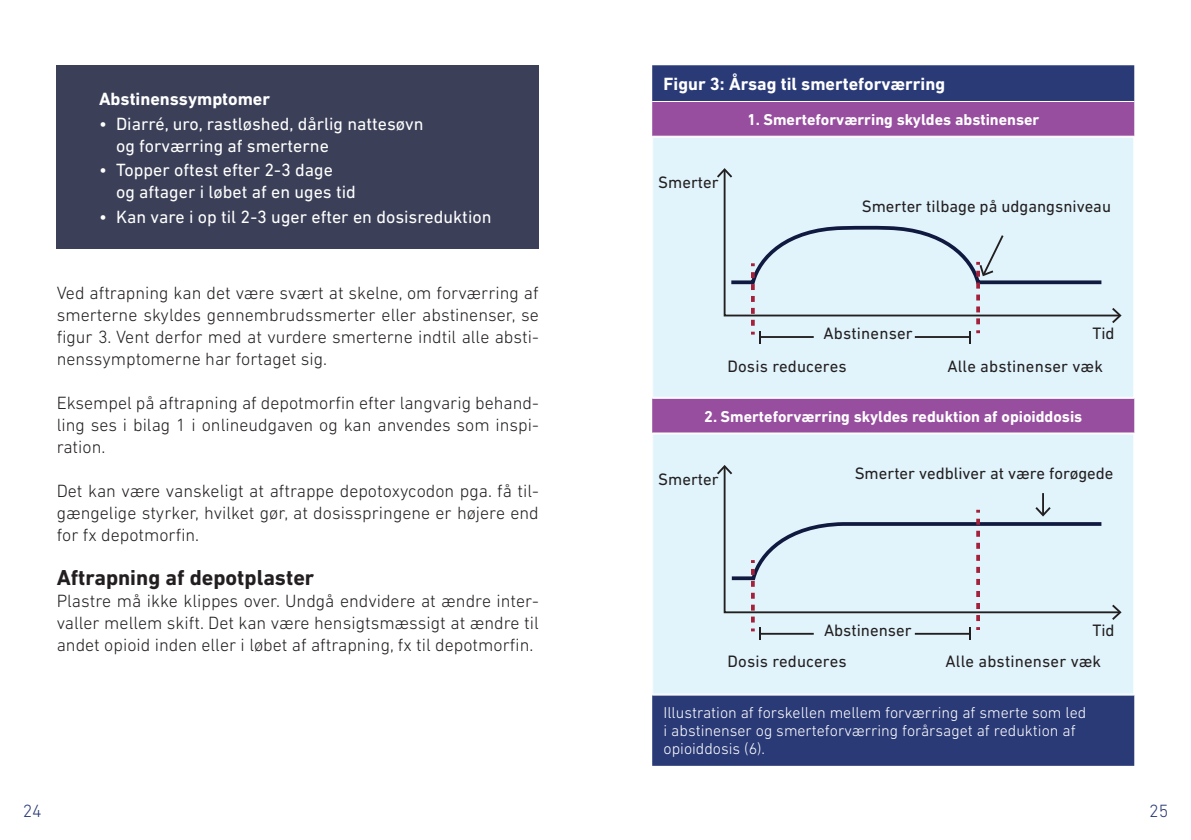
<style>
.page{position:relative;width:1191px;height:840px;background:#fff}
.page>*{position:absolute;margin:0;border:0;box-sizing:border-box;transform-origin:0 0}
.Brødtekst_Overskrift{font:700 22px "DIN Next LT Pro";color:#231f20}
.Brødtekst{font:300 18px/22px "DIN Next LT Pro";color:#231f20;text-align:justify}
.t1{font:18px/22px "DIN Next LT Pro";color:#fff}
.Tabelnavn{font:700 18px "DIN Next LT Pro";color:#fff}
.Citatboks_brødtekst{font:700 18px "DIN Next LT Pro";color:#fff}
.t2{font:300 18px "DIN Next LT Pro";color:#2a3a77}
.t3{font:16.8px "DIN Next LT Pro";color:#231f20}
.Tabel_1_brødtekst{font:300 16px/18px "DIN Next LT Pro";color:#fff}
.Tabel_1_overskrift{font:700 16px "DIN Next LT Pro";color:#fff}
</style>
<div class="page">
<div style="left:57px;top:65px;width:482px;height:184px;background:#3b4058"></div>
<div style="left:652px;top:65px;width:482px;height:700px;background:#2a3a77"></div>
<div style="left:652px;top:102px;width:482px;height:330px;background:#974e9f"></div>
<hr style="left:652px;top:101px;width:482px;height:1px;background:#fff">
<hr style="left:652px;top:136px;width:482px;height:1px;background:#fff">
<hr style="left:652px;top:397px;width:482px;height:1px;background:#fff">
<hr style="left:652px;top:432px;width:482px;height:1px;background:#fff">
<hr style="left:652px;top:694px;width:482px;height:1px;background:#fff">
<div style="left:652px;top:137px;width:481px;height:260px;background:#e1f4fc"></div>
<svg style="left:723px;top:176px;width:389px;height:141px"></svg>
<svg style="left:717px;top:168px;width:15px;height:9px"></svg>
<svg style="left:1112px;top:308px;width:9px;height:15px"></svg>
<svg style="left:727px;top:223px;width:378px;height:120px"></svg>
<div style="left:652px;top:137px;width:482px;height:260px;border:1px solid #fff"></div>
<div style="left:652px;top:434px;width:481px;height:259px;background:#e1f4fc"></div>
<svg style="left:723px;top:473px;width:389px;height:140px"></svg>
<svg style="left:717px;top:465px;width:15px;height:9px"></svg>
<svg style="left:1112px;top:604px;width:9px;height:15px"></svg>
<hr style="left:1042px;top:493px;width:2px;height:21px;background:#231f20">
<svg style="left:728px;top:506px;width:377px;height:133px"></svg>
<div style="left:652px;top:433px;width:482px;height:261px;border:1px solid #fff"></div>
<p class="Citatboks_brødtekst" style="left:99px;top:88px;width:172px">Abstinenssymptomer</p>
<p class="t1" style="left:116px;top:112px;width:309px;text-indent:-17px">• Diarré, uro, rastløshed, dårlig nattesøvn og forværring af smerterne</p>
<p class="t1" style="left:116px;top:159px;width:241px;text-indent:-17px">• Topper oftest efter 2-3 dage og aftager i løbet af en uges tid</p>
<p class="t1" style="left:99px;top:206px;width:394px">• Kan vare i op til 2-3 uger efter en dosisreduktion</p>
<p class="Brødtekst" style="left:57px;top:281px;width:483px">Ved aftrapning kan det være svært at skelne, om forværring af smerterne skyldes gennembrudssmerter eller abstinenser, se figur 3. Vent derfor med at vurdere smerterne indtil alle absti&shy;nenssymptomerne har fortaget sig.</p>
<p class="Brødtekst" style="left:57px;top:391px;width:483px">Eksempel på aftrapning af depotmorfin efter langvarig behand&shy;ling ses i bilag 1 i onlineudgaven og kan anvendes som inspi&shy;ration.</p>
<p class="Brødtekst" style="left:57px;top:479px;width:483px">Det kan være vanskeligt at aftrappe depotoxycodon pga. få til&shy;gængelige styrker, hvilket gør, at dosisspringene er højere end for fx depotmorfin.</p>
<p class="Brødtekst_Overskrift" style="left:57px;top:564px;width:259px">Aftrapning af depotplaster</p>
<p class="Brødtekst" style="left:57px;top:589px;width:483px">Plastre må ikke klippes over. Undgå endvidere at ændre inter&shy;valler mellem skift. Det kan være hensigtsmæssigt at ændre til andet opioid inden eller i løbet af aftrapning, fx til depotmorfin.</p>
<p class="Tabelnavn" style="left:663px;top:73px;width:283px">Figur 3: Årsag til smerteforværring</p>
<p class="Tabel_1_overskrift" style="left:747px;top:110px;width:294px">1. Smerteforværring skyldes abstinenser</p>
<p class="t3" style="left:658px;top:172px;width:62px">Smerter</p>
<p class="t3" style="left:861px;top:197px;width:251px">Smerter tilbage på udgangsniveau</p>
<p class="t3" style="left:823px;top:323px;width:91px">Abstinenser</p>
<p class="t3" style="left:727px;top:356px;width:121px">Dosis reduceres</p>
<p class="t3" style="left:1092px;top:323px;width:24px">Tid</p>
<p class="t3" style="left:947px;top:356px;width:157px">Alle abstinenser væk</p>
<p class="Tabel_1_overskrift" style="left:704px;top:406px;width:380px">2. Smerteforværring skyldes reduktion af opioiddosis</p>
<p class="t3" style="left:658px;top:469px;width:62px">Smerter</p>
<p class="t3" style="left:854px;top:463px;width:260px">Smerter vedbliver at være forøgede</p>
<p class="t3" style="left:824px;top:620px;width:89px">Abstinenser</p>
<p class="t3" style="left:1092px;top:620px;width:24px">Tid</p>
<p class="t3" style="left:727px;top:651px;width:121px">Dosis reduceres</p>
<p class="t3" style="left:945px;top:651px;width:157px">Alle abstinenser væk</p>
<p class="Tabel_1_brødtekst" style="left:663px;top:703px;width:424px">Illustration af forskellen mellem forværring af smerte som led i abstinenser og smerteforværring forårsaget af reduktion af opioiddosis (6).</p>
<p class="t2" style="left:23px;top:800px;width:21px">24</p>
<p class="t2" style="left:1149px;top:800px;width:21px">25</p>
</div>
